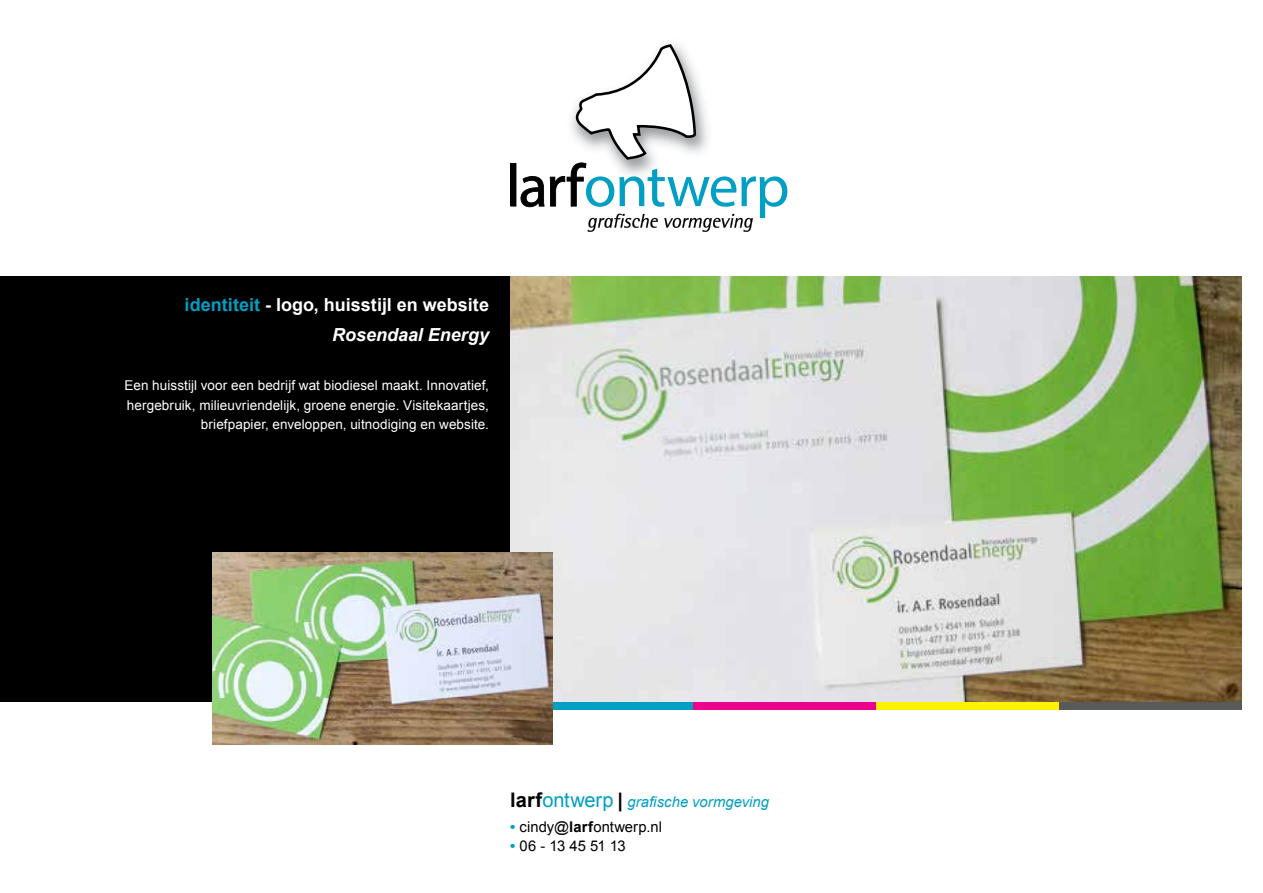
<style>
.page{position:relative;width:1263px;height:893px;background:#fff}
.page>*{position:absolute;margin:0;border:0;box-sizing:border-box;transform-origin:0 0}
.t1{font:700 18px/30px "Arial";color:#fff;text-align:right}
.t2{font:14.7px "Arial";letter-spacing:.005em;color:#000}
.t3{font:italic 14.7px "Arial";letter-spacing:.005em;color:#009fc3}
.t4{font:13.5px/19.5px "Arial";letter-spacing:.005em;color:#fff;text-align:right}
.s1{color:#009fc3}
.s2{font-style:italic}
.s3{font-weight:700;font-style:normal;font-size:20.1px;color:#000}
.s4{font-style:normal;font-size:20.1px}
.s5{font-weight:700;color:#009fc3}
.s6{font-weight:700}
</style>
<div class="page">
<svg style="left:510px;top:44px;width:277px;height:188px"></svg>
<div style="left:0;top:276px;width:510px;height:426px;background:#000"></div>
<div style="left:510px;top:702px;width:183px;height:8px;background:#009fc3"></div>
<div style="left:693px;top:702px;width:183px;height:8px;background:#ec008c"></div>
<div style="left:876px;top:702px;width:183px;height:8px;background:#fff200"></div>
<div style="left:1059px;top:702px;width:183px;height:8px;background:#58595b"></div>
<img style="left:510px;top:276px;width:732px;height:426px">
<img style="left:213px;top:553px;width:340px;height:191px">
<h1 class="t1" style="left:185px;top:290px;width:306px"><span class="s1">identiteit</span> - logo, huisstijl en website<br><span class="s2">Rosendaal Energy</span></h1>
<p class="t4" style="left:125px;top:376px;width:366px">Een huisstijl voor een bedrijf wat biodiesel maakt. Innovatief, hergebruik, milieuvriendelijk, groene energie. Visitekaartjes, briefpapier, enveloppen, uitnodiging en website.</p>
<p class="t3" style="left:510px;top:792px;width:260px"><span class="s3">larf</span><span class="s4">ontwerp</span> <span class="s3">|</span> grafische vormgeving</p>
<p class="t2" style="left:510px;top:817px;width:153px"><span class="s5">•</span> cindy@<span class="s6">larf</span>ontwerp.nl</p>
<p class="t2" style="left:510px;top:836px;width:117px"><span class="s5">•</span> 06 - 13 45 51 13</p>
</div>
